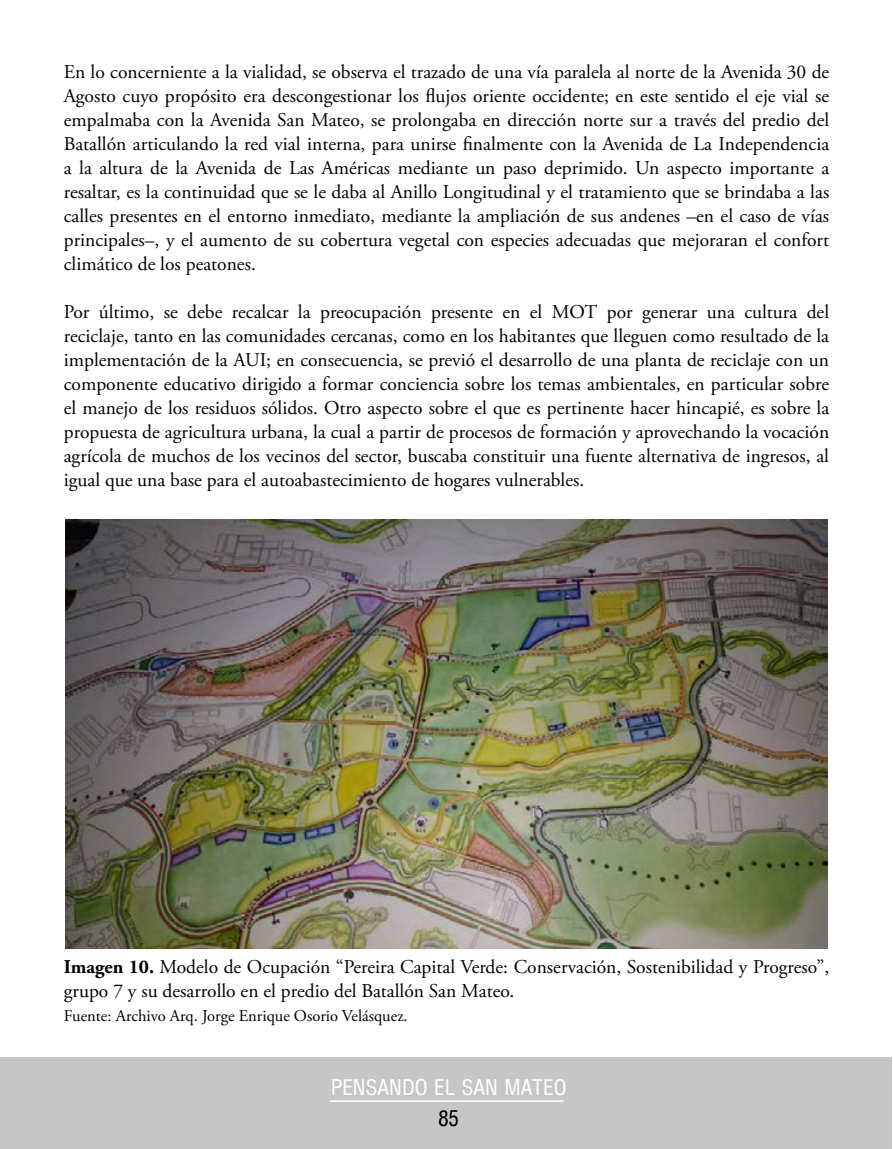
<style>
.page{position:relative;width:893px;height:1149px;background:#fff}
.page>*{position:absolute;margin:0;border:0;box-sizing:border-box;transform-origin:0 0}
.t1{font:21px "Arena Condensed";color:#fff}
.t2{font:21px "Arena Condensed";color:#000}
.t3{font:19.5px/24px "Adobe Garamond Pro";color:#000;text-align:justify}
.t4{font:16.5px "Adobe Garamond Pro";color:#000}
.s1{font-weight:700}
</style>
<div class="page">
<div style="left:1px;top:1056px;width:891px;height:91px;background:#c6c6c6"></div>
<hr style="left:330px;top:1099px;width:233px;height:2px;background:#fff">
<img style="left:66px;top:519px;width:761px;height:428px">
<p class="t3" style="left:64px;top:60px;width:767px">En lo concerniente a la vialidad, se observa el trazado de una vía paralela al norte de la Avenida 30 de Agosto cuyo propósito era descongestionar los flujos oriente occidente; en este sentido el eje vial se empalmaba con la Avenida San Mateo, se prolongaba en dirección norte sur a través del predio del Batallón articulando la red vial interna, para unirse finalmente con la Avenida de La Independencia a la altura de la Avenida de Las Américas mediante un paso deprimido. Un aspecto importante a resaltar, es la continuidad que se le daba al Anillo Longitudinal y el tratamiento que se brindaba a las calles presentes en el entorno inmediato, mediante la ampliación de sus andenes –en el caso de vías principales–, y el aumento de su cobertura vegetal con especies adecuadas que mejoraran el confort climático de los peatones.</p>
<p class="t3" style="left:64px;top:300px;width:767px">Por último, se debe recalcar la preocupación presente en el MOT por generar una cultura del reciclaje, tanto en las comunidades cercanas, como en los habitantes que lleguen como resultado de la implementación de la AUI; en consecuencia, se previó el desarrollo de una planta de reciclaje con un componente educativo dirigido a formar conciencia sobre los temas ambientales, en particular sobre el manejo de los residuos sólidos. Otro aspecto sobre el que es pertinente hacer hincapié, es sobre la propuesta de agricultura urbana, la cual a partir de procesos de formación y aprovechando la vocación agrícola de muchos de los vecinos del sector, buscaba constituir una fuente alternativa de ingresos, al igual que una base para el autoabastecimiento de hogares vulnerables.</p>
<p class="t3" style="left:64px;top:955px;width:767px"><span class="s1">Imagen 10.</span> Modelo de Ocupación “Pereira Capital Verde: Conservación, Sostenibilidad y Progreso”, grupo 7 y su desarrollo en el predio del Batallón San Mateo.</p>
<p class="t4" style="left:64px;top:1005px;width:345px">Fuente: Archivo Arq. Jorge Enrique Osorio Velásquez.</p>
<p class="t1" style="left:331px;top:1074px;width:237px">PENSANDO EL SAN MATEO</p>
<p class="t2" style="left:438px;top:1105px;width:23px">85</p>
</div>
